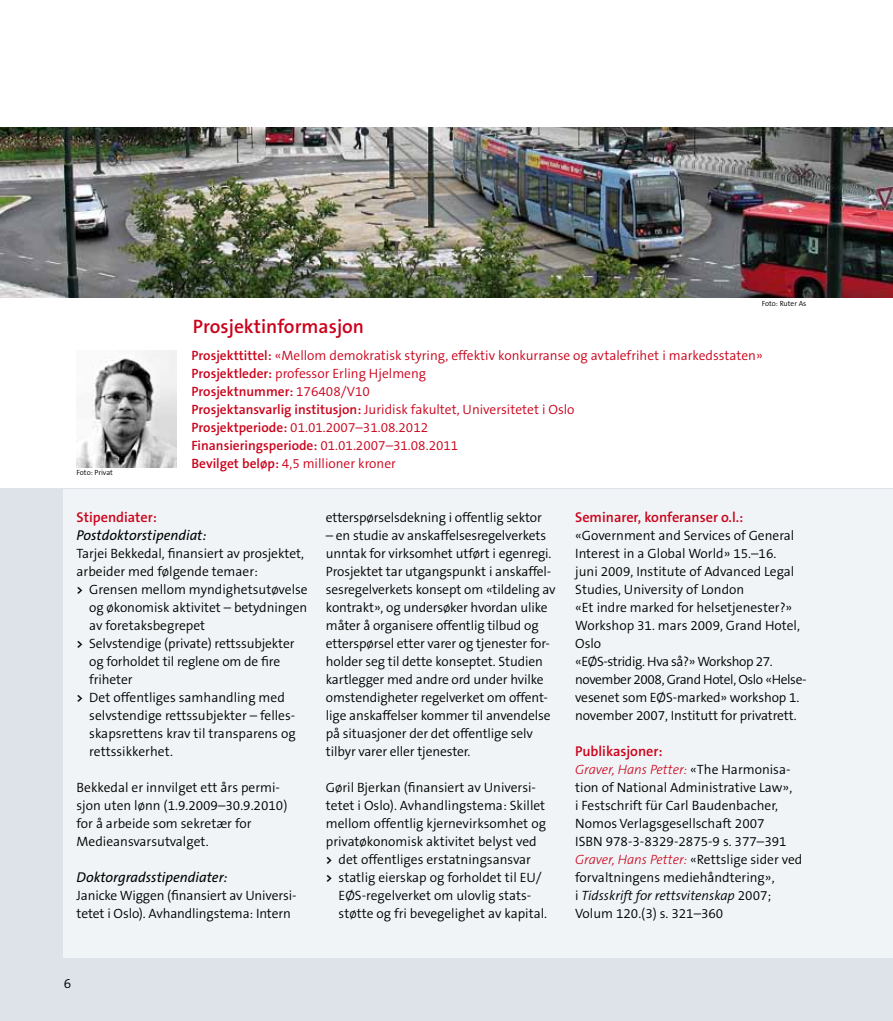
<style>
.page{position:relative;width:893px;height:1021px;background:#fff}
.page>*{position:absolute;margin:0;border:0;box-sizing:border-box;transform-origin:0 0}
.t1{font:600 19.5px "The Sans B6";color:#cb021b}
.t2{font:600 14.25px "The Sans B6";color:#cb021b}
.t3{font:italic 14.25px "The Sans B5 Plain";color:#000}
.t4{font:300 13.5px/18px "The Sans B4";letter-spacing:-.01em;color:#000}
.t5{font:300 13.5px/18px "The Sans B4";color:#cb021b}
.t6{font:italic 300 13.5px "The Sans B3";color:#cb021b}
.t7{font:600 13.5px "The Sans B6";color:#cb021b}
.t8{font:300 7.5px "The Sans B4";color:#000}
.s1{font-family:"The Sans B6";font-weight:600}
.s2{font-family:"The Sans B4";font-weight:300}
.s3{font-family:"The Sans B7";font-weight:700;font-size:12px}
.s4{font-family:"The Sans B4";font-style:normal;color:#000}
.s5{font-style:italic}
</style>
<div class="page">
<img style="left:77px;top:351px;width:99px;height:117px">
<div style="left:0;top:489px;width:893px;height:531px;background:#dde3e9"></div>
<img style="left:0;top:128px;width:893px;height:170px">
<div style="left:64px;top:489px;width:829px;height:468px;background:#f1f4f6"></div>
<p class="t8" style="left:77px;top:468px;width:38px">Foto: Privat</p>
<h1 class="t1" style="left:193px;top:315px;width:173px">Prosjektinformasjon</h1>
<p class="t8" style="left:762px;top:299px;width:46px">Foto: Ruter As</p>
<p class="t5" style="left:191px;top:347px;width:573px"><span class="s1">Prosjekttittel:</span> «Mellom demokratisk styring, effektiv konkurranse og avtalefrihet i markedsstaten»<br><span class="s1">Prosjektleder:</span> professor Erling Hjelmeng</p>
<p class="t7" style="left:191px;top:384px;width:180px">Prosjektnummer: <span class="s2">176408/V10</span></p>
<p class="t5" style="left:191px;top:401px;width:385px"><span class="s1">Prosjektansvarlig institusjon:</span> Juridisk fakultet, Universitetet i Oslo<br><span class="s1">Prosjektperiode:</span> 01.01.2007–31.08.2012</p>
<p class="t7" style="left:191px;top:438px;width:268px">Finansieringsperiode: <span class="s2">01.01.2007–31.08.2011</span></p>
<p class="t5" style="left:191px;top:455px;width:206px"><span class="s1">Bevilget beløp:</span> 4,5 millioner kroner</p>
<p class="t2" style="left:77px;top:510px;width:82px">Stipendiater:</p>
<p class="t3" style="left:77px;top:528px;width:131px">Postdoktorstipendiat:</p>
<p class="t4" style="left:77px;top:545px;width:229px">Tarjei Bekkedal, finansiert av prosjektet,</p>
<p class="t4" style="left:77px;top:563px;width:183px">arbeider med følgende temaer:</p>
<p class="t4" style="left:77px;top:581px;width:233px"><span class="s3">&gt;</span> Grensen mellom myndighetsutøvelse</p>
<p class="t4" style="left:89px;top:599px;width:220px">og økonomisk aktivitet – betydningen</p>
<p class="t4" style="left:89px;top:617px;width:117px">av foretaksbegrepet</p>
<p class="t4" style="left:77px;top:635px;width:220px"><span class="s3">&gt;</span> Selvstendige (private) rettssubjekter</p>
<p class="t4" style="left:89px;top:653px;width:192px">og forholdet til reglene om de fire</p>
<p class="t4" style="left:89px;top:671px;width:45px">friheter</p>
<p class="t4" style="left:77px;top:689px;width:210px"><span class="s3">&gt;</span> Det offentliges samhandling med</p>
<p class="t4" style="left:89px;top:707px;width:207px">selvstendige rettssubjekter – felles-</p>
<p class="t4" style="left:89px;top:725px;width:208px">skapsrettens krav til transparens og</p>
<p class="t4" style="left:89px;top:743px;width:85px">rettssikkerhet.</p>
<p class="t4" style="left:77px;top:779px;width:212px">Bekkedal er innvilget ett års permi&shy;sjon uten lønn (1.9.2009–30.9.2010) for å arbeide som sekretær for<br>Medieansvarsutvalget.</p>
<p class="t3" style="left:77px;top:870px;width:153px">Doktorgradsstipendiater:</p>
<p class="t4" style="left:77px;top:887px;width:221px">Janicke Wiggen (finansiert av Universi&shy;tetet i Oslo). Avhandlingstema: I ntern</p>
<p class="t4" style="left:326px;top:509px;width:217px">etterspørselsdekning i offentlig sektor</p>
<p class="t4" style="left:326px;top:527px;width:231px">– en studie av anskaffelsesregelverkets unntak for virksomhet utført i egenregi.<br>Prosjektet tar utgangspunkt i anskaffel&shy;sesregelverkets konsept om «tildeling av kontrakt», og undersøker hvordan ulike måter å organisere offentlig tilbud og etterspørsel etter varer og tjenester for&shy;holder seg til dette konseptet. Studien kartlegger med andre ord under hvilke omstendigheter regelverket om offent&shy;lige anskaffelser kommer til anvendelse på situasjoner der det offentlige selv tilbyr varer eller tjenester.</p>
<p class="t4" style="left:326px;top:779px;width:212px">Gøril Bjerkan (finansiert av Universi-</p>
<p class="t4" style="left:326px;top:797px;width:221px">tetet i Oslo). Avhandlingstema: Skillet</p>
<p class="t4" style="left:326px;top:815px;width:222px">mellom offentlig kjernevirksomhet og</p>
<p class="t4" style="left:326px;top:833px;width:212px">privatøkonomisk aktivitet belyst ved</p>
<p class="t4" style="left:326px;top:851px;width:207px"><span class="s3">&gt;</span> det offentliges erstatningsansvar</p>
<p class="t4" style="left:326px;top:869px;width:217px"><span class="s3">&gt;</span> statlig eierskap og forholdet til EU/</p>
<p class="t4" style="left:339px;top:887px;width:194px">EØS- regelverket om ulovlig stats-</p>
<p class="t4" style="left:339px;top:905px;width:210px">støtte og fri bevegelighet av kapital.</p>
<p class="t2" style="left:575px;top:510px;width:170px">Seminarer, konferanser o.l.:</p>
<p class="t4" style="left:575px;top:527px;width:231px">«Government and Services of General<br>I nterest in a Global World» 15.–16.<br>juni 2009, I nstitute of Advanced Legal Studies, University of London<br>«Et indre marked for helsetjenester?» Workshop 31. mars 2009, Grand Hotel, Oslo<br>«EØS-stridig. Hva så?» Workshop 27. november 2008, Grand Hotel, Oslo «Helse&shy;vesenet som EØS-marked» workshop 1. november 2007, I nstitutt for privatrett.</p>
<p class="t2" style="left:575px;top:744px;width:89px">Publikasjoner:</p>
<p class="t6" style="left:575px;top:762px;width:217px">Graver, Hans Petter: <span class="s4">«The Harmonisa-</span></p>
<p class="t4" style="left:575px;top:779px;width:219px">tion of N ational Administrative Law», i Festschrift für Carl Baudenbacher, Nomos Verlagsgesellschaft 2007<br>ISBN 978-3-8329-2875-9 s. 377–391</p>
<p class="t6" style="left:575px;top:852px;width:229px">Graver, Hans Petter: <span class="s4">«Rettslige sider ved</span></p>
<p class="t4" style="left:575px;top:869px;width:201px">forvaltningens mediehåndtering», i <span class="s5">Tidsskrift for rettsvitenskap</span> 2007;<br>Volum 120.(3) s. 321–360</p>
<p class="t4" style="left:64px;top:975px;width:9px">6</p>
</div>
